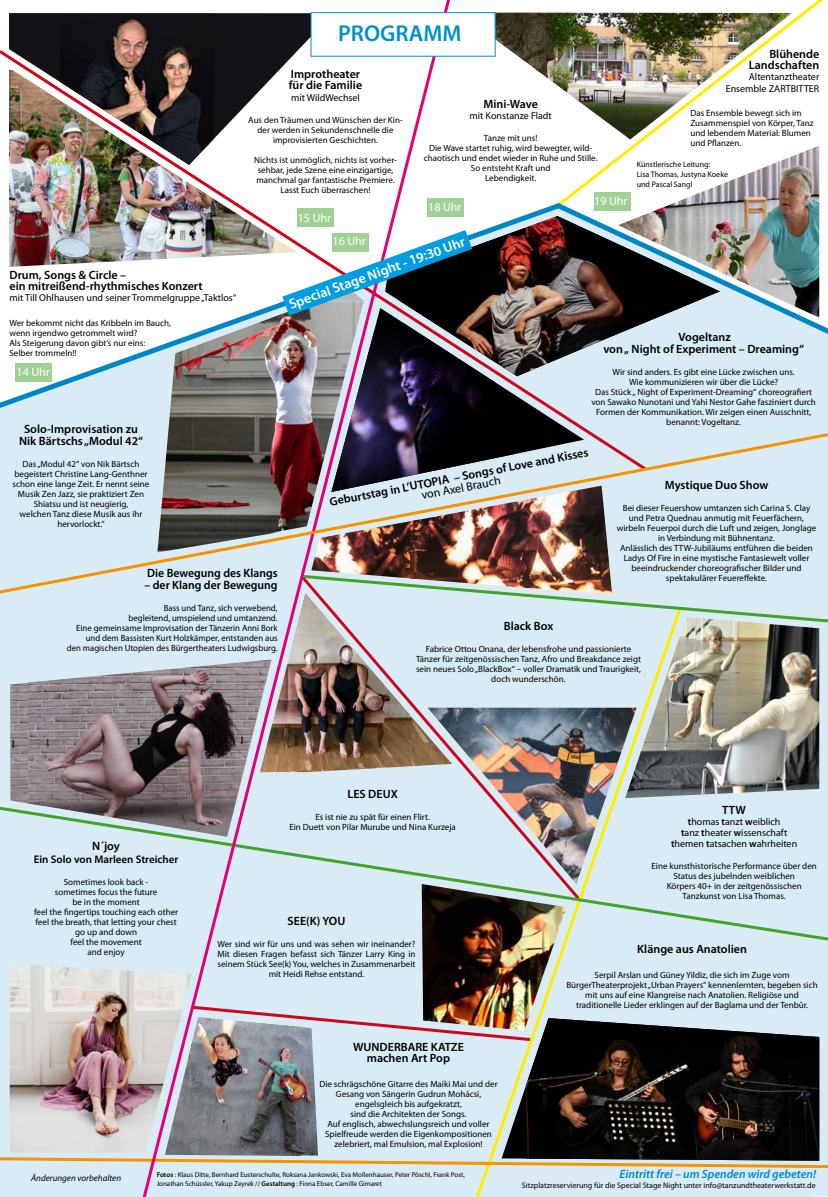
<style>
.page{position:relative;width:828px;height:1197px;background:#fff}
.page>*{position:absolute;margin:0;border:0;box-sizing:border-box;transform-origin:0 0}
.t1{font:600 23px "Myriad Pro";color:#0090cc}
.t2{font:600 14px "Myriad Pro";color:#fff}
.t3{font:600 12px/11px "Myriad Pro";color:#000;text-align:center}
.t4{font:italic 600 12px "Myriad Pro";color:#0086c7}
.t5{font:12px "Myriad Pro";color:#fff}
.t6{font:12px "Myriad Pro";color:#000}
.t7{font:600 11px "Myriad Pro";color:#000}
.t8{font:10px/11px "Myriad Pro";color:#000;text-align:right}
.t9{font:9px/10px "Myriad Pro";color:#000;text-align:center}
.t10{font:italic 9px "Myriad Pro";color:#000}
.t11{font:8px/10px "Myriad Pro";color:#000}
.t12{font:7px/8.4px "Myriad Pro";color:#000}
.s1{font-weight:600}
</style>
<div class="page">
<svg style="left:9px;top:13px;width:131px;height:34px;background:#141318"></svg>
<img style="left:60px;top:14px;width:80px;height:33px">
<img style="left:496px;top:13px;width:56px;height:34px">
<div style="left:0;top:347px;width:828px;height:849px;background:#d9ecf6"></div>
<div style="left:473px;top:624px;width:211px;height:572px;background:#d9ecf6"></div>
<svg style="left:453px;top:595px;width:375px;height:29px;background:#cce5e4"></svg>
<img style="left:552px;top:0;width:271px;height:198px">
<svg style="left:720px;top:198px;width:108px;height:149px"></svg>
<img style="left:0;top:47px;width:649px;height:379px">
<div style="left:0;top:801px;width:828px;height:152px;background:#d9ecf6"></div>
<svg style="left:0;top:1154px;width:828px;height:15px;background:#ded2b0"></svg>
<svg style="left:140px;top:0;width:313px;height:1196px"></svg>
<div style="left:310px;top:12px;width:186px;height:45px;background:#fff;border:1px solid #0090cc"></div>
<img style="left:10px;top:681px;width:18px;height:125px">
<svg style="left:700px;top:317px;width:20px;height:59px"></svg>
<img style="left:565px;top:216px;width:135px;height:160px">
<img style="left:625px;top:617px;width:194px;height:181px">
<svg style="left:501px;top:1030px;width:25px;height:130px;background:#9fa59b"></svg>
<img style="left:526px;top:1017px;width:293px;height:143px">
<svg style="left:565px;top:308px;width:19px;height:118px;background:#9ea1a7"></svg>
<img style="left:10px;top:963px;width:182px;height:189px">
<div style="left:0;top:426px;width:828px;height:169px;background:#d9ecf6"></div>
<img style="left:422px;top:883px;width:144px;height:147px">
<img style="left:427px;top:707px;width:209px;height:176px">
<img style="left:0;top:199px;width:565px;height:328px">
<div style="left:427px;top:198px;width:36px;height:18px;background:#a1d095"></div>
<div style="left:297px;top:209px;width:36px;height:18px;background:#a1d095"></div>
<div style="left:16px;top:363px;width:36px;height:18px;background:#a1d095"></div>
<div style="left:594px;top:193px;width:36px;height:18px;background:#a1d095"></div>
<img style="left:618px;top:145px;width:201px;height:172px">
<svg style="left:282px;top:230px;width:190px;height:85px"></svg>
<img style="left:311px;top:519px;width:99px;height:60px">
<img style="left:410px;top:485px;width:202px;height:110px">
<img style="left:157px;top:531px;width:120px;height:21px">
<img style="left:260px;top:593px;width:151px;height:179px">
<img style="left:28px;top:659px;width:243px;height:177px">
<img style="left:189px;top:1017px;width:129px;height:138px">
<h1 class="t1" style="left:338px;top:19px;width:125px">PROGRAMM</h1>
<h3 class="t3" style="left:289px;top:68px;width:75px;text-align:left">Improtheater für die Familie</h3>
<p class="t8" style="left:291px;top:92px;width:70px">mit WildWechsel</p>
<p class="t9" style="left:248px;top:115px;width:156px">Aus den Träumen und Wünschen der Kin&shy;der werden in Sekundenschnelle die improvisierten Geschichten.</p>
<p class="t9" style="left:254px;top:155px;width:145px">Nichts ist unmöglich, nichts ist vorher&shy;sehbar, jede Szene eine einzigartige, manchmal gar fantastische Premiere.<br>Lasst Euch überraschen!</p>
<h3 class="t5" style="left:298px;top:211px;width:35px">15 Uhr</h3>
<h3 class="t3" style="left:483px;top:98px;width:56px">Mini-Wave</h3>
<p class="t8" style="left:469px;top:110px;width:84px">mit Konstanze Fladt</p>
<p class="t9" style="left:424px;top:133px;width:175px">Tanze mit uns!<br>Die Wave startet ruhig, wird bewegter, wild&shy;chaotisch und endet wieder in Ruhe und Stille.<br>So entsteht Kraft und<br>Lebendigkeit.</p>
<h3 class="t5" style="left:428px;top:200px;width:35px">18 Uhr</h3>
<h3 class="t5" style="left:594px;top:193px;width:35px">19 Uhr</h3>
<h3 class="t3" style="left:749px;top:48px;width:72px;text-align:right">Blühende<br>Landschaften</h3>
<p class="t8" style="left:726px;top:71px;width:95px;line-height:12px">Altentanztheater<br>Ensemble ZARTBITTER</p>
<p class="t9" style="left:690px;top:108px;width:125px;text-align:left">Das Ensemble bewegt sich im<br>Zusammenspiel von Körper, Tanz und lebendem Material: Blumen und Pflanzen.</p>
<p class="t11" style="left:637px;top:159px;width:93px">Künstlerische Leitung:<br>Lisa Thomas, Justyna Koeke und Pascal Sangl</p>
<h3 class="t3" style="left:9px;top:269px;width:195px;text-align:left">Drum, Songs &amp; Circle –<br>ein mitreißend-rhythmisches Konzert</h3>
<p class="t8" style="left:9px;top:292px;width:228px">mit Till Ohlhausen und seiner Trommelgruppe „Taktlos“</p>
<p class="t9" style="left:9px;top:317px;width:163px;text-align:left">Wer bekommt nicht das Kribbeln im Bauch, wenn irgendwo getrommelt wird?<br>Als Steigerung davon gibt’s nur eins:<br>Selber trommeln!!</p>
<h3 class="t5" style="left:17px;top:365px;width:35px">14 Uhr</h3>
<h3 class="t3" style="left:19px;top:422px;width:125px;line-height:12px">Solo-Improvisation zu<br>Nik Bärtschs „Modul 42“</h3>
<p class="t9" style="left:13px;top:458px;width:138px">Das „Modul 42“ von Nik Bärtsch begeistert Christine Lang-Genthner schon eine lange Zeit. Er nennt seine<br>Musik Zen Jazz, sie praktiziert Zen<br>Shiatsu und ist neugierig,<br>welchen Tanz diese Musik aus ihr hervorlockt.“</p>
<h3 class="t3" style="left:147px;top:567px;width:132px">Die Bewegung des Klangs</h3>
<h3 class="t3" style="left:144px;top:579px;width:135px">– der Klang der Bewegung</h3>
<p class="t9" style="left:67px;top:602px;width:212px;text-align:right">Bass und Tanz, sich verwebend,<br>begleitend, umspielend und umtanzend.<br>Eine gemeinsame Improvisation der Tänzerin Anni Bork und dem Bassisten Kurt Holzkämper, entstanden aus<br>den magischen Utopien des Bürgertheaters Ludwigsburg.</p>
<h3 class="t5" style="left:333px;top:234px;width:35px">16 Uhr</h3>
<h2 class="t2" style="left:286px;top:296px;width:188px;rotate:-20deg">Special Stage Night - 19:30 Uhr</h2>
<h3 class="t3" style="left:603px;top:330px;width:202px;line-height:12px">Vogeltanz<br>von „ Night of Experiment – Dreaming“</h3>
<p class="t9" style="left:591px;top:366px;width:226px">Wir sind anders. Es gibt eine Lücke zwischen uns.<br>Wie kommunizieren wir über die Lücke?<br>Das Stück „ Night of Experiment-Dreaming“ choreografiert von Sawako Nunotani und Yahi Nestor Gahe fasziniert durch Formen der Kommunikation. Wir zeigen einen Ausschnitt, benannt: Vogeltanz.</p>
<h3 class="t3" style="left:329px;top:496px;width:265px;rotate:-11deg">Geburtstag in L’UTOPIA – Songs of Love and Kisses</h3>
<h3 class="t6" style="left:420px;top:488px;width:82px;rotate:-11deg">von Axel Brauch</h3>
<h3 class="t3" style="left:665px;top:479px;width:105px">Mystique Duo Show</h3>
<p class="t9" style="left:617px;top:502px;width:201px">Bei dieser Feuershow umtanzen sich Carina S. Clay und Petra Quednau anmutig mit Feuerfächern, wirbeln Feuerpoi durch die Luft und zeigen, Jonglage in Verbindung mit Bühnentanz.<br>Anlässlich des TTW-Jubiläums entführen die beiden Ladys Of Fire in eine mystische Fantasiewelt voller beeindruckender choreografischer Bilder und spektakulärer Feuereffekte.</p>
<h3 class="t3" style="left:504px;top:620px;width:51px">Black Box</h3>
<p class="t9" style="left:416px;top:644px;width:227px">Fabrice Ottou Onana, der lebensfrohe und passionierte Tänzer für zeitgenössischen Tanz, Afro und Breakdance zeigt sein neues Solo „BlackBox“ – voller Dramatik und Traurigkeit, doch wunderschön.</p>
<h3 class="t3" style="left:92px;top:840px;width:29px">N´joy</h3>
<p class="t7" style="left:34px;top:852px;width:146px">Ein Solo von Marleen Streicher</p>
<p class="t9" style="left:34px;top:877px;width:146px">Sometimes look back -<br>sometimes focus the future<br>be in the moment<br>feel the fingertips touching each other feel the breath, that letting your chest go up and down<br>feel the movement<br>and enjoy</p>
<h3 class="t3" style="left:347px;top:788px;width:52px">LES DEUX</h3>
<p class="t9" style="left:289px;top:812px;width:168px">Es ist nie zu spät für einen Flirt.<br>Ein Duett von Pilar Murube und Nina Kurzeja</p>
<h3 class="t3" style="left:288px;top:914px;width:59px">SEE(K) YOU</h3>
<p class="t9" style="left:217px;top:938px;width:200px">Wer sind wir für uns und was sehen wir ineinander?<br>Mit diesen Fragen befasst sich Tänzer Larry King in seinem Stück See(k) You, welches in Zusammenarbeit mit Heidi Rehse entstand.</p>
<h3 class="t3" style="left:353px;top:1041px;width:112px">WUNDERBARE KATZE machen Art Pop</h3>
<p class="t9" style="left:319px;top:1078px;width:180px">Die schrägschöne Gitarre des Maiki Mai und der Gesang von Sängerin Gudrun Mohácsi, engelsgleich bis aufgekratzt,<br>sind die Architekten der Songs.<br>Auf englisch, abwechslungsreich und voller Spielfreude werden die Eigenkompositionen zelebriert, mal Emulsion, mal Explosion!</p>
<p class="t10" style="left:31px;top:1172px;width:92px">Änderungen vorbehalten</p>
<p class="t12" style="left:157px;top:1170px;width:310px"><span class="s1">Fotos</span> : Klaus Ditte, Bernhard Eusterschulte, Roksana Jankowski, Eva Mollenhauser, Peter Pöschl, Frank Post,<br>Jonathan Schüssler, Yakup Zeyrek // <span class="s1">Gestaltung</span> : Fiona Ebser, Camille Gimaret</p>
<h3 class="t3" style="left:722px;top:804px;width:25px">TTW</h3>
<p class="t8" style="left:671px;top:816px;width:128px;text-align:center"><span class="s1">t</span>homas <span class="s1">t</span>anzt <span class="s1">w</span>eiblich<br><span class="s1">t</span>anz <span class="s1">t</span>heater <span class="s1">w</span>issenschaft <span class="s1">t</span>hemen <span class="s1">t</span>atsachen <span class="s1">w</span>ahrheiten</p>
<p class="t9" style="left:651px;top:861px;width:167px">Eine kunsthistorische Performance über den Status des jubelnden weiblichen<br>Körpers 40+ in der zeitgenössischen Tanzkunst von Lisa Thomas.</p>
<h3 class="t3" style="left:637px;top:943px;width:111px">Klänge aus Anatolien</h3>
<p class="t9" style="left:566px;top:969px;width:253px">Serpil Arslan und Güney Yildiz, die sich im Zuge vom BürgerTheaterprojekt „Urban Prayers“ kennenlernten, begeben sich mit uns auf eine Klangreise nach Anatolien. Religiöse und traditionelle Lieder erklingen auf der Baglama und der Tenbûr.</p>
<h3 class="t4" style="left:619px;top:1166px;width:198px">Eintritt frei – um Spenden wird gebeten!</h3>
<p class="t11" style="left:522px;top:1180px;width:295px">Sitzplatzreservierung für die Special Stage Night unter info@tanzundtheaterwerkstatt.de</p>
</div>
